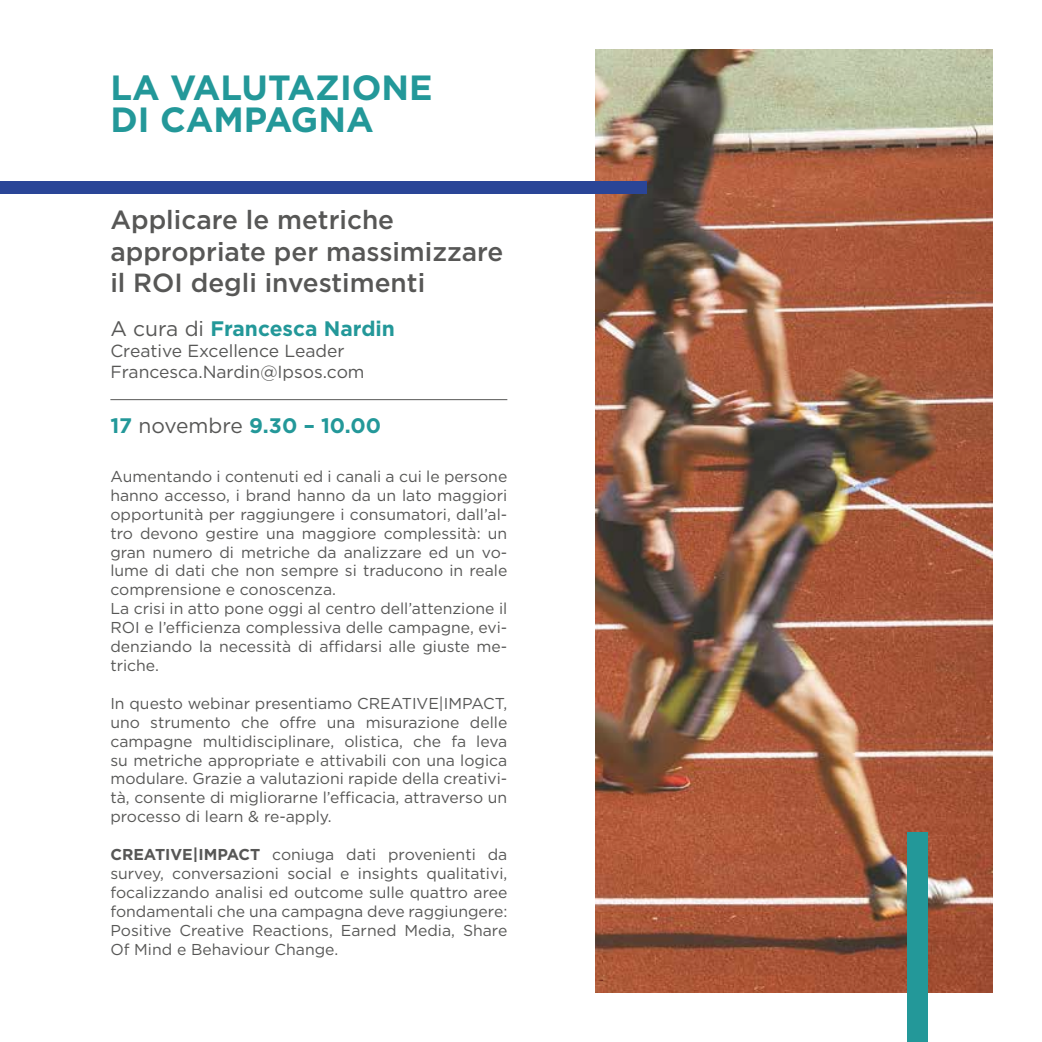
<style>
.page{position:relative;width:1042px;height:1042px;background:#fff}
.page>*{position:absolute;margin:0;border:0;box-sizing:border-box;transform-origin:0 0}
.t1{font:700 35px/31.5px "Gotham";color:#239899}
.t2{font:500 26.25px/31.5px "Gotham";color:#575756}
.t3{font:700 21px "Gotham";color:#239899}
.t4{font:17.5px/21px "Gotham";color:#575756}
.t5{font:15.75px/18.9px "Gotham";color:#575756;text-align:justify}
.s1{font-weight:400;color:#575756}
.s2{font-weight:700}
</style>
<div class="page">
<img style="left:595px;top:50px;width:397px;height:942px">
<div style="left:0;top:181px;width:646px;height:13px;background:#2a4597"></div>
<div style="left:907px;top:832px;width:21px;height:210px;background:#239899"></div>
<hr style="left:110px;top:399px;width:397px;height:1px;background:#575756">
<h1 class="t1" style="left:110px;top:71px;width:324px">LA VALUTAZIONE<br>DI CAMPAGNA</h1>
<h2 class="t2" style="left:110px;top:203px;width:394px">Applicare le metriche appropriate per massimizzare il ROI degli investimenti</h2>
<h3 class="t3" style="left:110px;top:317px;width:286px"><span class="s1">A cura di</span> Francesca Nardin</h3>
<p class="t4" style="left:110px;top:340px;width:256px">Creative Excellence Leader<br>Francesca.Nardin@Ipsos.com</p>
<h3 class="t3" style="left:110px;top:413px;width:272px">17 <span class="s1">novembre</span> 9.30 – 10.00</h3>
<p class="t5" style="left:110px;top:467px;width:398px;text-align:left">Aumentando i contenuti ed i canali a cui le persone hanno accesso, i brand hanno da un lato maggiori opportunità per raggiungere i consumatori, dall’al&shy;tro devono gestire una maggiore complessità: un gran numero di metriche da analizzare ed un vo&shy;lume di dati che non sempre si traducono in reale comprensione e conoscenza.<br>La crisi in atto pone oggi al centro dell’attenzione il ROI e l’efficienza complessiva delle campagne, evi&shy;denziando la necessità di affidarsi alle giuste me&shy;triche.</p>
<p class="t5" style="left:110px;top:693px;width:398px">In questo webinar presentiamo CREATIVE|IMPACT, uno strumento che offre una misurazione delle campagne multidisciplinare, olistica, che fa leva su metriche appropriate e attivabili con una logica modulare. Grazie a valutazioni rapide della creativi&shy;tà, consente di migliorarne l’efficacia, attraverso un processo di learn &amp; re-apply.</p>
<p class="t5" style="left:110px;top:845px;width:398px"><span class="s2">CREATIVE|IMPACT</span> coniuga dati provenienti da survey, conversazioni social e insights qualitativi, focalizzando analisi ed outcome sulle quattro aree fondamentali che una campagna deve raggiungere:<br>Positive Creative Reactions, Earned Media, Share Of Mind e Behaviour Change.</p>
</div>
